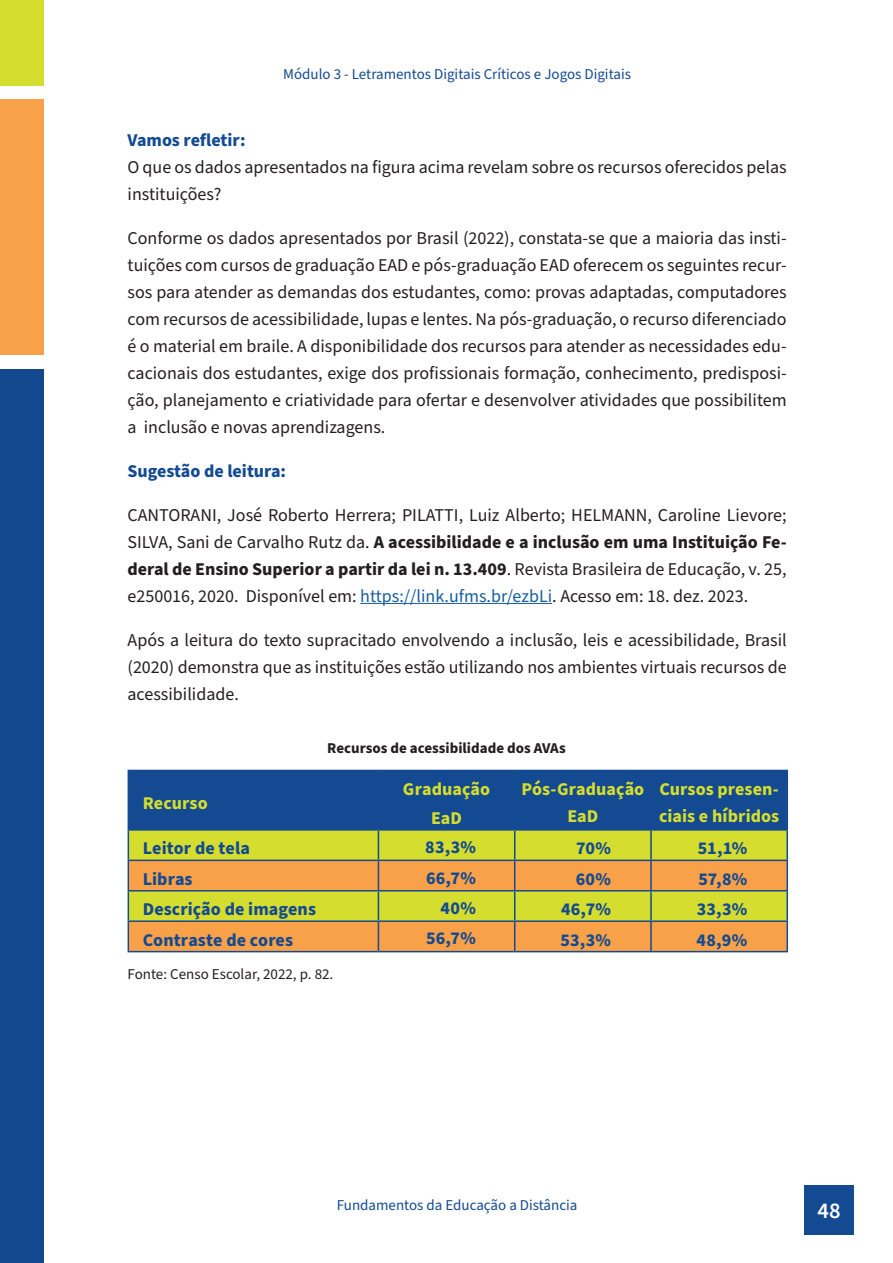
<style>
.page{position:relative;width:893px;height:1263px;background:#fff}
.page>*{position:absolute;margin:0;border:0;box-sizing:border-box;transform-origin:0 0}
.t1{font:600 22.5px "Source Sans Pro";color:#fff}
.Texto_geral{font:18px/27px "Source Sans Pro";color:#231f20;text-align:justify}
.Texto_geral-2{font:700 18px "Source Sans Pro";color:#134a91}
.Texto_geral-3{font:700 18px/27px "Source Sans Pro";letter-spacing:.005em;color:#d5dd2e;text-align:center}
.t2{font:15px "Source Sans Pro";color:#134a91}
.t3{font:700 15px "Source Sans Pro";color:#231f20}
.t4{font:15px "Source Sans Pro";color:#231f20}
.s1{font-weight:700}
.s2{color:#175d9e}
</style>
<div class="page">
<div style="left:804px;top:1185px;width:50px;height:49px;background:#134a91"></div>
<div style="left:0;top:0;width:44px;height:85px;background:#d5dd2e"></div>
<div style="left:0;top:100px;width:44px;height:255px;background:#f9a149"></div>
<div style="left:0;top:369px;width:44px;height:894px;background:#12498f"></div>
<hr style="left:360px;top:603px;width:192px;height:1px;background:#175d9e">
<hr style="left:651px;top:770px;width:137px;height:1px;background:#134a91">
<hr style="left:786px;top:771px;width:2px;height:58px;background:#134a91">
<hr style="left:651px;top:829px;width:137px;height:2px;background:#134a91">
<hr style="left:786px;top:831px;width:2px;height:28px;background:#134a91">
<hr style="left:651px;top:859px;width:137px;height:2px;background:#134a91">
<hr style="left:786px;top:861px;width:2px;height:29px;background:#134a91">
<hr style="left:651px;top:890px;width:137px;height:1px;background:#134a91">
<hr style="left:786px;top:891px;width:2px;height:29px;background:#134a91">
<svg style="left:128px;top:770px;width:659px;height:181px;background:#99945a"></svg>
<hr style="left:651px;top:920px;width:137px;height:2px;background:#134a91">
<hr style="left:650px;top:922px;width:2px;height:29px;background:#134a91">
<hr style="left:786px;top:922px;width:2px;height:29px;background:#134a91">
<hr style="left:128px;top:951px;width:250px;height:1px;background:#134a91">
<hr style="left:378px;top:951px;width:137px;height:1px;background:#134a91">
<hr style="left:515px;top:951px;width:136px;height:1px;background:#134a91">
<hr style="left:651px;top:951px;width:137px;height:1px;background:#134a91">
<p class="t2" style="left:283px;top:64px;width:349px">Módulo 3 - Letramentos Digitais Críticos e Jogos Digitais</p>
<p class="Texto_geral-2" style="left:128px;top:128px;width:119px">Vamos refletir:</p>
<p class="Texto_geral" style="left:128px;top:154px;width:661px">O que os dados apresentados na figura acima revelam sobre os recursos oferecidos pelas instituições?</p>
<p class="Texto_geral" style="left:128px;top:225px;width:661px">Conforme os dados apresentados por Brasil (2022), constata-se que a maioria das insti&shy;tuições com cursos de graduação EAD e pós-graduação EAD oferecem os seguintes recur&shy;sos para atender as demandas dos estudantes, como: provas adaptadas, computadores com recursos de acessibilidade, lupas e lentes. Na pós-graduação, o recurso diferenciado é o material em braile. A disponibilidade dos recursos para atender as necessidades edu&shy;cacionais dos estudantes, exige dos profissionais formação, conhecimento, predisposi&shy;ção, planejamento e criatividade para ofertar e desenvolver atividades que possibilitem a inclusão e novas aprendizagens.</p>
<p class="Texto_geral-2" style="left:128px;top:459px;width:160px">Sugestão de leitura:</p>
<p class="Texto_geral" style="left:128px;top:502px;width:661px">CANTORANI, José Roberto Herrera; PILATTI, Luiz Alberto; HELMANN, Caroline Lievore; SILVA, Sani de Carvalho Rutz da. <span class="s1">A acessibilidade e a inclusão em uma Instituição Fe&shy;deral de Ensino Superior a partir da lei n. 13.409</span>. Revista Brasileira de Educação, v. 25, e250016, 2020. Disponível em: <span class="s2">https://link.ufms.br/ezbLi</span>. Acesso em: 18. dez. 2023.</p>
<p class="Texto_geral" style="left:128px;top:627px;width:661px">Após a leitura do texto supracitado envolvendo a inclusão, leis e acessibilidade, Brasil (2020) demonstra que as instituições estão utilizando nos ambientes virtuais recursos de acessibilidade.</p>
<p class="Texto_geral-3" style="left:143px;top:790px;width:66px">Recurso</p>
<p class="t3" style="left:327px;top:738px;width:240px">Recursos de acessibilidade dos AVAs</p>
<p class="Texto_geral-3" style="left:403px;top:776px;width:89px">Graduação</p>
<p class="Texto_geral-3" style="left:431px;top:805px;width:32px">EaD</p>
<p class="Texto_geral-3" style="left:521px;top:776px;width:124px">Pós-Graduação<br>EaD</p>
<p class="Texto_geral-3" style="left:659px;top:776px;width:122px;text-align:left">Cursos presen&shy;ciais e híbridos</p>
<p class="Texto_geral-2" style="left:143px;top:836px;width:109px">Leitor de tela</p>
<p class="Texto_geral-2" style="left:425px;top:835px;width:52px">83,3%</p>
<p class="Texto_geral-2" style="left:576px;top:836px;width:36px">70%</p>
<p class="Texto_geral-2" style="left:698px;top:836px;width:51px">51,1%</p>
<p class="Texto_geral-2" style="left:143px;top:866px;width:51px">Libras</p>
<p class="Texto_geral-2" style="left:426px;top:865px;width:51px">66,7%</p>
<p class="Texto_geral-2" style="left:576px;top:866px;width:37px">60%</p>
<p class="Texto_geral-2" style="left:699px;top:866px;width:50px">57,8%</p>
<p class="Texto_geral-2" style="left:143px;top:897px;width:175px">Descrição de imagens</p>
<p class="Texto_geral-2" style="left:441px;top:896px;width:37px">40%</p>
<p class="Texto_geral-2" style="left:561px;top:897px;width:52px">46,7%</p>
<p class="Texto_geral-2" style="left:697px;top:897px;width:52px">33,3%</p>
<p class="Texto_geral-2" style="left:143px;top:927px;width:152px">Contraste de cores</p>
<p class="Texto_geral-2" style="left:426px;top:926px;width:51px">56,7%</p>
<p class="Texto_geral-2" style="left:561px;top:927px;width:52px">53,3%</p>
<p class="Texto_geral-2" style="left:697px;top:927px;width:52px">48,9%</p>
<p class="t4" style="left:128px;top:963px;width:207px">Fonte: Censo Escolar, 2022, p. 82.</p>
<p class="t2" style="left:337px;top:1195px;width:242px">Fundamentos da Educação a Distância</p>
<p class="t1" style="left:818px;top:1195px;width:25px">48</p>
</div>
